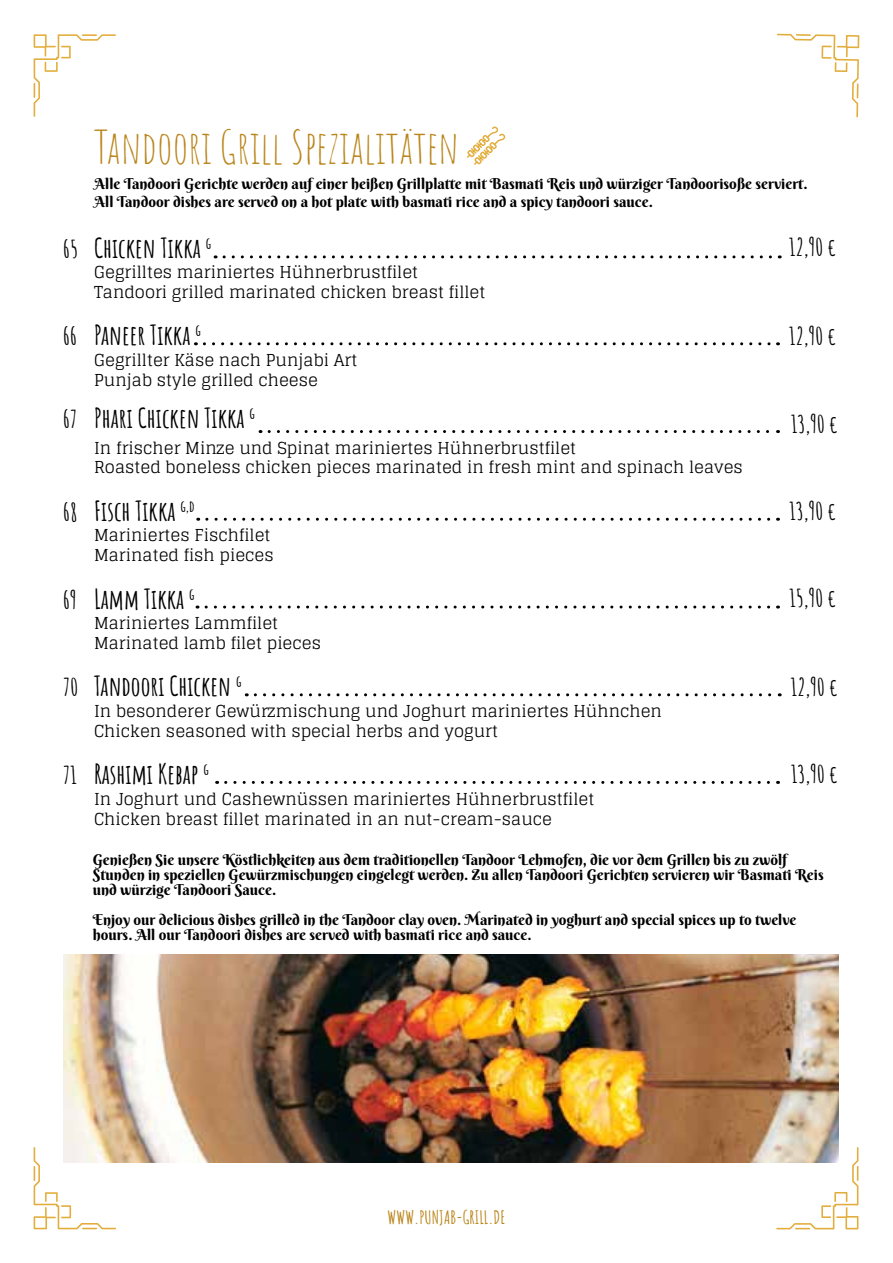
<style>
.page{position:relative;width:893px;height:1263px;background:#fff}
.page>*{position:absolute;margin:0;border:0;box-sizing:border-box;transform-origin:0 0}
.t1{font:45px "Amatic SC";color:#ba851a}
.t2{font:700 27px "Amatic SC";color:#000}
.t3{font:700 24px "Amatic SC";color:#000}
.t4{font:700 18px "Amatic SC";color:#ba851a}
.t5{font:16.5px/19.8px "Glegoo";color:#000}
.t6{font:15px/15px "Berkshire Swash";color:#000}
.s1{font-size:21px}
</style>
<div class="page">
<svg style="left:34px;top:34px;width:82px;height:83px"></svg>
<svg style="left:34px;top:1147px;width:82px;height:82px"></svg>
<svg style="left:776px;top:1147px;width:82px;height:82px"></svg>
<svg style="left:777px;top:34px;width:82px;height:83px"></svg>
<svg style="left:467px;top:126px;width:38px;height:39px"></svg>
<svg style="left:224px;top:255px;width:556px;height:3px"></svg>
<svg style="left:204px;top:342px;width:574px;height:3px"></svg>
<svg style="left:269px;top:430px;width:509px;height:3px"></svg>
<svg style="left:207px;top:518px;width:571px;height:3px"></svg>
<svg style="left:206px;top:605px;width:572px;height:3px"></svg>
<svg style="left:255px;top:693px;width:525px;height:3px"></svg>
<svg style="left:226px;top:781px;width:552px;height:3px"></svg>
<img style="left:63px;top:954px;width:775px;height:208px">
<h1 class="t1" style="left:94px;top:115px;width:366px">Tandoori Grill Spezialitäten</h1>
<p class="t6" style="left:94px;top:174px;width:715px;line-height:18px">Alle Tandoori Gerichte werden auf einer heißen Grillplatte mit Basmati Reis und würziger Tandoorisoße serviert.<br>All Tandoor dishes are served on a hot plate with basmati rice and a spicy tandoori sauce.</p>
<h3 class="t3" style="left:63px;top:231px;width:16px">65</h3>
<h2 class="t2" style="left:94px;top:228px;width:119px">Chicken Tikka <sup>g</sup></h2>
<h3 class="t3" style="left:789px;top:229px;width:49px">12,90 <span class="s1">€</span></h3>
<p class="t5" style="left:94px;top:262px;width:393px">Gegrilltes mariniertes Hühnerbrustfilet<br>Tandoori grilled marinated chicken breast fillet</p>
<h3 class="t3" style="left:63px;top:318px;width:15px">66</h3>
<h2 class="t2" style="left:94px;top:315px;width:108px">Paneer Tikka <sup>g</sup></h2>
<h3 class="t3" style="left:789px;top:317px;width:49px">12,90 <span class="s1">€</span></h3>
<p class="t5" style="left:94px;top:350px;width:265px">Gegrillter Käse nach Punjabi Art<br>Punjab style grilled cheese</p>
<h3 class="t3" style="left:63px;top:400px;width:15px">67</h3>
<h2 class="t2" style="left:94px;top:398px;width:162px">Phari Chicken Tikka <sup>g</sup></h2>
<h3 class="t3" style="left:791px;top:406px;width:49px">13,90 <span class="s1">€</span></h3>
<p class="t5" style="left:94px;top:438px;width:650px">In frischer Minze und Spinat mariniertes Hühnerbrustfilet<br>Roasted boneless chicken pieces marinated in fresh mint and spinach leaves</p>
<h3 class="t3" style="left:63px;top:493px;width:16px">68</h3>
<h2 class="t2" style="left:94px;top:490px;width:102px">Fisch Tikka <sup>g,d</sup></h2>
<h3 class="t3" style="left:789px;top:493px;width:49px">13,90 <span class="s1">€</span></h3>
<p class="t5" style="left:94px;top:526px;width:181px">Mariniertes Fischfilet<br>Marinated fish pieces</p>
<h3 class="t3" style="left:63px;top:581px;width:15px">69</h3>
<h2 class="t2" style="left:94px;top:578px;width:102px">Lamm Tikka <sup>g</sup></h2>
<h3 class="t3" style="left:789px;top:580px;width:49px">15,90 <span class="s1">€</span></h3>
<p class="t5" style="left:94px;top:613px;width:229px">Mariniertes Lammfilet<br>Marinated lamb filet pieces</p>
<h2 class="t2" style="left:94px;top:666px;width:149px">Tandoori Chicken <sup>g</sup></h2>
<h3 class="t3" style="left:63px;top:669px;width:16px">70</h3>
<h3 class="t3" style="left:791px;top:669px;width:49px">12,90 <span class="s1">€</span></h3>
<h3 class="t3" style="left:63px;top:756px;width:15px">71</h3>
<p class="t5" style="left:94px;top:701px;width:569px">In besonderer Gewürzmischung und Joghurt mariniertes Hühnchen<br>Chicken seasoned with special herbs and yogurt</p>
<h2 class="t2" style="left:94px;top:753px;width:116px">Rashimi Kebap <sup>g</sup></h2>
<p class="t5" style="left:94px;top:789px;width:502px">In Joghurt und Cashewnüssen mariniertes Hühnerbrustfilet<br>Chicken breast fillet marinated in an nut-cream-sauce</p>
<h3 class="t3" style="left:791px;top:756px;width:49px">13,90 <span class="s1">€</span></h3>
<p class="t6" style="left:93px;top:852px;width:732px">Genießen Sie unsere Köstlichkeiten aus dem traditionellen Tandoor Lehmofen, die vor dem Grillen bis zu zwölf<br>Stunden in speziellen Gewürzmischungen eingelegt werden. Zu allen Tandoori Gerichten servieren wir Basmati Reis und würzige Tandoori Sauce.</p>
<p class="t6" style="left:93px;top:912px;width:705px">Enjoy our delicious dishes grilled in the Tandoor clay oven. Marinated in yoghurt and special spices up to twelve hours. All our Tandoori dishes are served with basmati rice and sauce.</p>
<p class="t4" style="left:388px;top:1203px;width:119px">WWW.PUNJAB-GRILL.DE</p>
</div>
